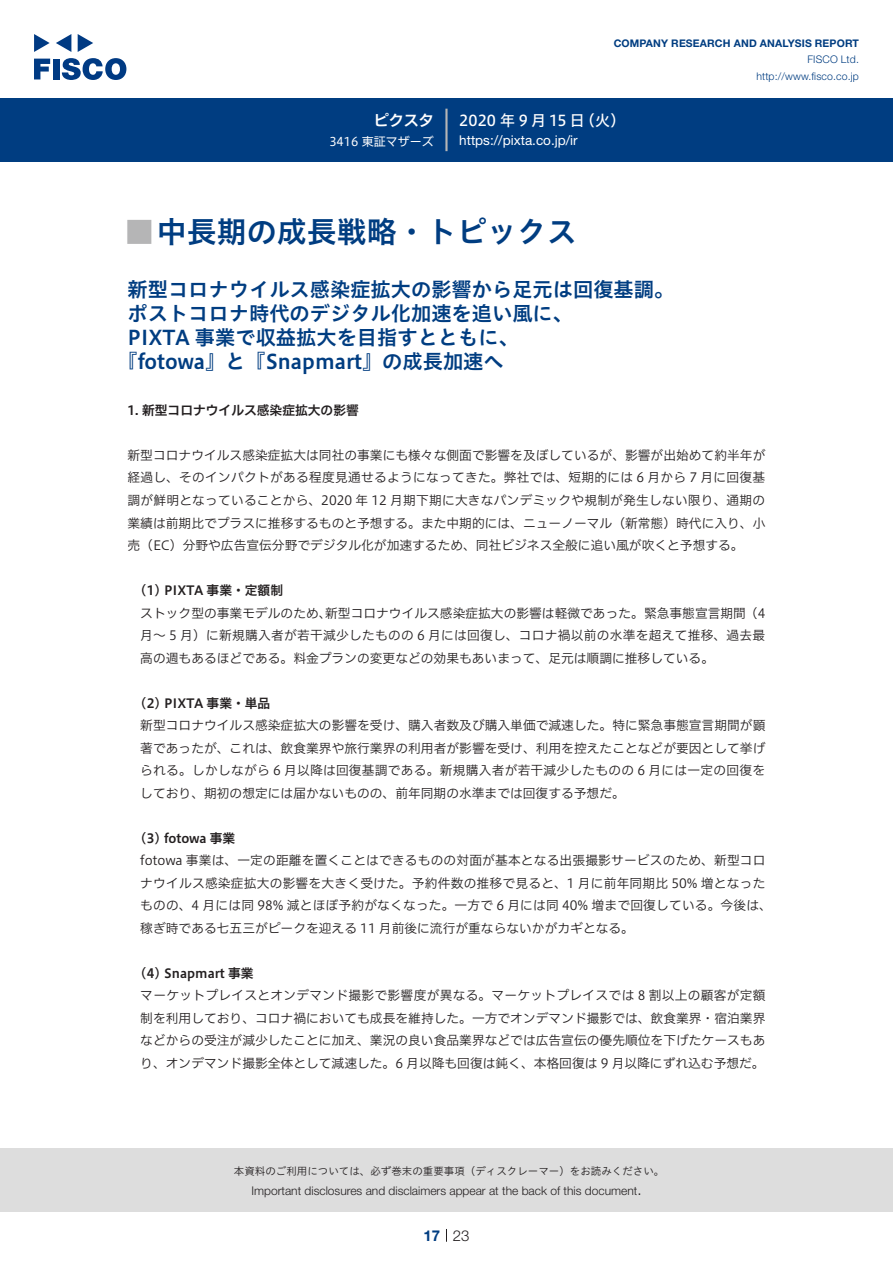
<style>
.page{position:relative;width:893px;height:1263px;background:#fff}
.page>*{position:absolute;margin:0;border:0;box-sizing:border-box;transform-origin:0 0}
.t1{font:30px "Hiragino UD Sans Std N W6";color:#003d81}
.t2{font:700 24px "Koz Go Pro";color:#b5b5b6}
.t3{font:20.25px "Hiragino UD Sans Std W6";color:#003d81}
.t4{font:15px "Hiragino UD Sans F Std N W5";letter-spacing:.005em;color:#fff}
.t5{font:15px "Hiragino UD Sans F Std N W6";color:#fff}
.t6{font:300 15px "Helvetica Neue LT Std";color:#231f20}
.t7{font:700 15px "Helvetica Neue LT Std";color:#003d81}
.t8{font:13.5px "Helvetica Neue LT Std";color:#fff}
.t9{font:12.75px/22.5px "Hiragino UD Sans F Std N W3";color:#231f20;text-align:justify}
.t10{font:12.75px "Hiragino UD Sans F Std N W6";color:#231f20}
.t11{font:300 12px "Helvetica Neue LT Std";color:#231f20}
.t12{font:12px "Hiragino UD Sans F Std N W4";color:#fff}
.t13{font:10.5px "Hiragino UD Sans Std W3";color:#231f20}
.t14{font:700 10.5px "Helvetica Neue LT Std";letter-spacing:.015em;color:#003d81}
.t15{font:300 10.5px/16.5px "Helvetica Neue LT Std";letter-spacing:.015em;color:#003d81;text-align:right}
</style>
<div class="page">
<div style="left:0;top:1148px;width:893px;height:64px;background:#ddd"></div>
<svg style="left:34px;top:59px;width:16px;height:20px"></svg>
<div style="left:53px;top:59px;width:6px;height:20px;background:#003a83"></div>
<svg style="left:62px;top:58px;width:64px;height:22px"></svg>
<svg style="left:34px;top:34px;width:16px;height:18px"></svg>
<svg style="left:78px;top:34px;width:15px;height:18px"></svg>
<svg style="left:56px;top:34px;width:15px;height:18px"></svg>
<div style="left:0;top:98px;width:893px;height:64px;background:#003d81"></div>
<hr style="left:445px;top:109px;width:3px;height:42px;background:#b5b5b6">
<svg style="left:446px;top:1229px;width:1px;height:13px"></svg>
<p class="t5" style="left:374px;top:109px;width:62px">ピクスタ</p>
<p class="t12" style="left:329px;top:132px;width:106px">3416 東証マザーズ</p>
<p class="t14" style="left:614px;top:37px;width:247px">COMPANY RESEARCH AND ANALYSIS REPORT</p>
<p class="t15" style="left:756px;top:51px;width:104px">FISCO Ltd. http://www.fisco.co j p.</p>
<p class="t4" style="left:580px;top:109px;width:47px">（火(</p>
<p class="t4" style="left:459px;top:109px;width:127px">2020 年 9 月 15 日</p>
<p class="t8" style="left:459px;top:132px;width:120px">https://pixta. c o j p. i r/</p>
<h1 class="t1" style="left:157px;top:209px;width:421px">中長期の成長戦略・トピックス</h1>
<h2 class="t2" style="left:128px;top:217px;width:25px">█</h2>
<h3 class="t3" style="left:128px;top:274px;width:548px">新型コロナウイルス感染症拡大の影響から足元は回復基調。</h3>
<h3 class="t3" style="left:128px;top:298px;width:447px">ポストコロナ時代のデジタル化加速を追い風に、</h3>
<h3 class="t3" style="left:128px;top:322px;width:393px">PIXTA 事業で収益拡大を目指すとともに、</h3>
<h3 class="t3" style="left:117px;top:346px;width:388px">『fotowa』と『Snapmart』の成長加速へ</h3>
<p class="t10" style="left:128px;top:400px;width:233px">1. 新型コロナウイルス感染症拡大の影響</p>
<p class="t9" style="left:128px;top:443px;width:639px">新型コロナウイルス感染症拡大は同社の事業にも様々な側面で影響を及ぼしているが、影響が出始めて約半年が経過し、そのインパクトがある程度見通せるようになってきた。弊社では、短期的には 6 月から 7 月に回復基調が鮮明となっていることから、2020 年 12 月期下期に大きなパンデミックや規制が発生しない限り、通期の業績は前期比でプラスに推移するものと予想する。また中期的には、ニューノーマル（新常態）時代に入り、小売（EC）分野や広告宣伝分野でデジタル化が加速するため、同社ビジネス全般に追い風が吹くと予想する。</p>
<p class="t10" style="left:140px;top:580px;width:144px">1( ) PIXTA 事業・定額制</p>
<p class="t9" style="left:325px;top:601px;width:442px">新型コロナウイルス感染症拡大の影響は軽微であった。緊急事態宣言期間)4</p>
<p class="t9" style="left:140px;top:601px;width:626px;text-align:left">ストック型の事業モデルのため、<br>月～ 5 月）に新規購入者が若干減少したものの 6 月には回復し、コロナ禍以前の水準を超えて推移、過去最高の週もあるほどである。料金プランの変更などの効果もあいまって、足元は順調に推移している。</p>
<p class="t10" style="left:140px;top:693px;width:132px">2( ) PIXTA 事業・単品</p>
<p class="t9" style="left:140px;top:713px;width:627px">新型コロナウイルス感染症拡大の影響を受け、購入者数及び購入単価で減速した。特に緊急事態宣言期間が顕著であったが、これは、飲食業界や旅行業界の利用者が影響を受け、利用を控えたことなどが要因として挙げられる。しかしながら 6 月以降は回復基調である。新規購入者が若干減少したものの 6 月には一定の回復をしており、期初の想定には届かないものの、前年同期の水準までは回復する予想だ。</p>
<p class="t10" style="left:140px;top:828px;width:96px">3( ) fotowa 事業</p>
<p class="t9" style="left:140px;top:848px;width:633px;text-align:left">fotowa 事業は、一定の距離を置くことはできるものの対面が基本となる出張撮影サービスのため、新型コロナウイルス感染症拡大の影響を大きく受けた。予約件数の推移で見ると、1 月に前年同期比 50% 増となったものの、4 月には同 98% 減とほぼ予約がなくなった。一方で 6 月には同 40% 増まで回復している。今後は、稼ぎ時である七五三がピークを迎える 11 月前後に流行が重ならないかがカギとなる。</p>
<p class="t10" style="left:140px;top:963px;width:115px">4( ) Snapmart 事業</p>
<p class="t9" style="left:140px;top:983px;width:627px">マーケットプレイスとオンデマンド撮影で影響度が異なる。マーケットプレイスでは 8 割以上の顧客が定額制を利用しており、コロナ禍においても成長を維持した。一方でオンデマンド撮影では、飲食業界・宿泊業界などからの受注が減少したことに加え、業況の良い食品業界などでは広告宣伝の優先順位を下げたケースもあり、オンデマンド撮影全体として減速した。6 月以降も回復は鈍く、本格回復は 9 月以降にずれ込む予想だ。</p>
<p class="t13" style="left:234px;top:1163px;width:432px">本資料のご利用については、必ず巻末の重要事項（ディスクレーマー）をお読みください。</p>
<p class="t6" style="left:637px;top:1180px;width:6px">.</p>
<p class="t11" style="left:251px;top:1183px;width:387px">Important disclosures and disclaimers appear at the back of this document</p>
<p class="t7" style="left:423px;top:1226px;width:18px">17</p>
<p class="t6" style="left:453px;top:1226px;width:18px">23</p>
</div>
